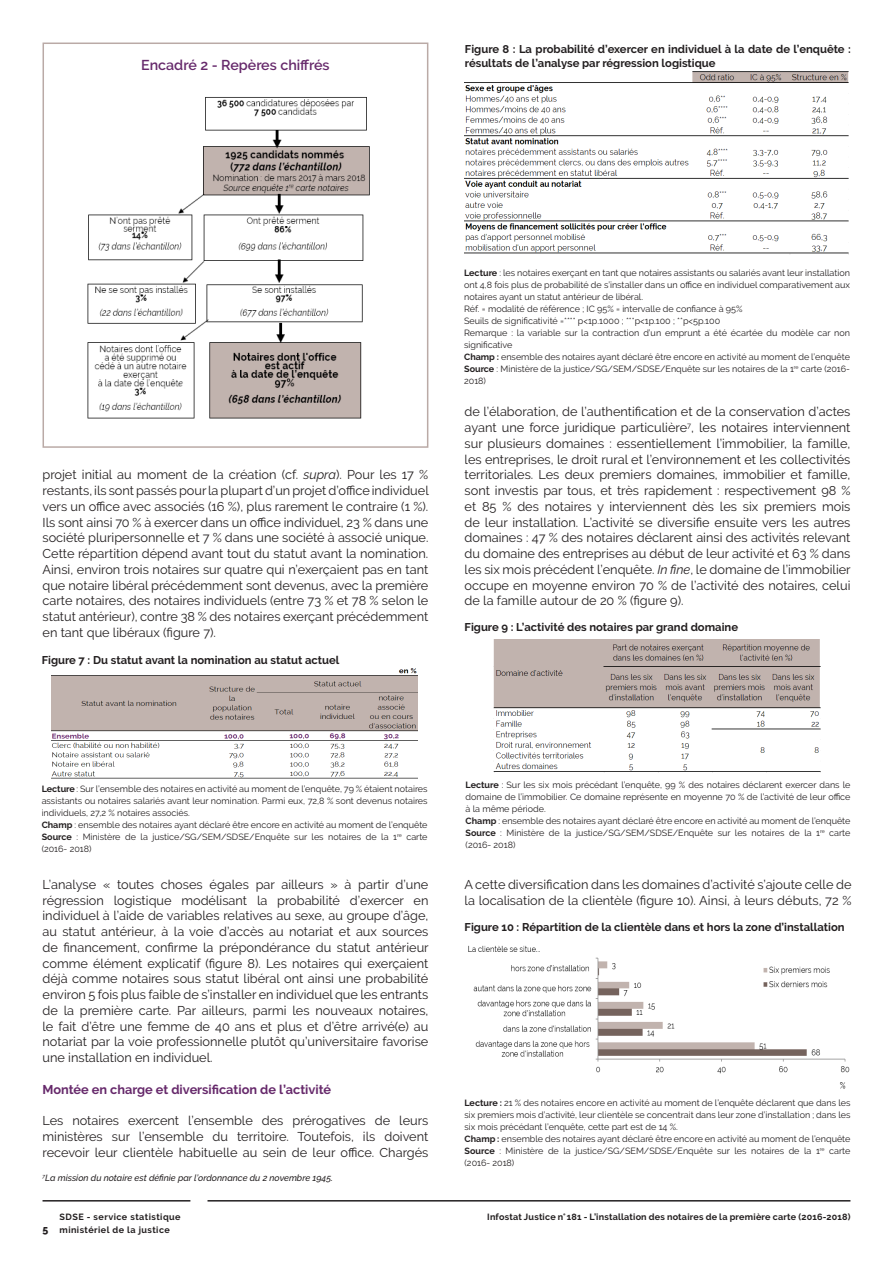
<style>
.page{position:relative;width:893px;height:1263px;background:#fff}
.page>*{position:absolute;margin:0;border:0;box-sizing:border-box;transform-origin:0 0}
.titres_encadrés{font:600 14.25px "Raleway";color:#66296b}
.texte_principal{font:12.75px/15.8px "Raleway";color:#231f20;text-align:justify}
.titres_paragraphes{font:700 12.75px "Raleway";color:#66296b}
.Titre_figure{font:700 11.25px/13.5px "Raleway";color:#231f20}
.t1{font:800 10.5px "Raleway";color:#231f20}
.légende{font:9px/12px "Raleway";color:#231f20}
.t2{font:700 9px "Raleway";letter-spacing:.025em;color:#231f20}
.note_de_bas_de_page{font:italic 500 9px "Raleway";color:#231f20}
.t3{font:700 9px "Raleway";letter-spacing:.05em;color:#231f20}
.s1{font-style:italic}
.s2{font-weight:700}
</style>
<div class="page">
<img style="left:51px;top:668px;width:367px;height:111px">
<img style="left:465px;top:71px;width:384px;height:184px">
<img style="left:494px;top:640px;width:326px;height:133px">
<img style="left:468px;top:945px;width:382px;height:144px">
<hr style="left:43px;top:1200px;width:147px;height:1px;background:#231f20">
<hr style="left:207px;top:1200px;width:643px;height:1px;background:#231f20">
<div style="left:43px;top:43px;width:385px;height:405px;border:2px solid #baaaa6"></div>
<img style="left:87px;top:97px;width:283px;height:322px">
<p class="titres_encadrés" style="left:141px;top:57px;width:190px">Encadré 2 - Repères chiffrés</p>
<p class="Titre_figure" style="left:465px;top:43px;width:387px">Figure 8 : La probabilité d’exercer en individuel à la date de l’enquête : résultats de l’analyse par régression logistique</p>
<p class="texte_principal" style="left:43px;top:467px;width:388px">projet initial au moment de la création (cf. <span class="s1">supra</span>). Pour les 17 % restants, ils sont passés pour la plupart d’un projet d’office individuel vers un office avec associés (16 %), plus rarement le contraire (1 %).<br>Ils sont ainsi 70 % à exercer dans un office individuel, 23 % dans une société pluripersonnelle et 7 % dans une société à associé unique.<br>Cette répartition dépend avant tout du statut avant la nomination.<br>Ainsi, environ trois notaires sur quatre qui n’exerçaient pas en tant que notaire libéral précédemment sont devenus, avec la première carte notaires, des notaires individuels (entre 73 % et 78 % selon le statut antérieur), contre 38 % des notaires exerçant précédemment en tant que libéraux (figure 7).</p>
<p class="Titre_figure" style="left:42px;top:653px;width:299px">Figure 7 : Du statut avant la nomination au statut actuel</p>
<p class="légende" style="left:464px;top:267px;width:387px;text-align:justify"><span class="s2">Lecture</span> : les notaires exerçant en tant que notaires assistants ou salariés avant leur installation ont 4,8 fois plus de probabilité de s’installer dans un office en individuel comparativement aux notaires ayant un statut antérieur de libéral.</p>
<p class="légende" style="left:464px;top:303px;width:280px">Réf. = modalité de référence ; IC 95% = intervalle de confiance à 95%</p>
<p class="légende" style="left:464px;top:315px;width:257px">Seuils de significativité =**** p&lt;1p.1000 ; ***p&lt;1p.100 ; **p&lt;5p.100</p>
<p class="légende" style="left:464px;top:327px;width:387px">Remarque : la variable sur la contraction d’un emprunt a été écartée du modèle car non significative</p>
<p class="légende" style="left:464px;top:351px;width:387px"><span class="s2">Champ :</span> ensemble des notaires ayant déclaré être encore en activité au moment de l’enquête</p>
<p class="légende" style="left:464px;top:363px;width:387px"><span class="s2">Source</span> : Ministère de la justice/SG/SEM/SDSE/Enquête sur les notaires de la 1<sup>re</sup> carte (2016-<br>2018)</p>
<p class="texte_principal" style="left:465px;top:404px;width:388px">de l’élaboration, de l’authentification et de la conservation d’actes ayant une force juridique particulière<sup>7</sup>, les notaires interviennent sur plusieurs domaines : essentiellement l’immobilier, la famille, les entreprises, le droit rural et l’environnement et les collectivités territoriales. Les deux premiers domaines, immobilier et famille, sont investis par tous, et très rapidement : respectivement 98 % et 85 % des notaires y interviennent dès les six premiers mois de leur installation. L’activité se diversifie ensuite vers les autres domaines : 47 % des notaires déclarent ainsi des activités relevant du domaine des entreprises au début de leur activité et 63 % dans les six mois précédent l’enquête. <span class="s1">In fine</span>, le domaine de l’immobilier occupe en moyenne environ 70 % de l’activité des notaires, celui de la famille autour de 20 % (figure 9).</p>
<p class="Titre_figure" style="left:465px;top:621px;width:275px">Figure 9 : L’activité des notaires par grand domaine</p>
<p class="légende" style="left:42px;top:783px;width:387px;text-align:justify"><span class="s2">Lecture</span> : Sur l’ensemble des notaires en activité au moment de l’enquête, 79 % étaient notaires assistants ou notaires salariés avant leur nomination. Parmi eux, 72,8 % sont devenus notaires individuels, 27,2 % notaires associés.</p>
<p class="légende" style="left:42px;top:819px;width:387px"><span class="s2">Champ</span> : ensemble des notaires ayant déclaré être encore en activité au moment de l’enquête</p>
<p class="légende" style="left:42px;top:831px;width:387px"><span class="s2">Source</span> : Ministère de la justice/SG/SEM/SDSE/Enquête sur les notaires de la 1<sup>re</sup> carte (2016- 2018)</p>
<p class="texte_principal" style="left:43px;top:876px;width:388px">L’analyse « toutes choses égales par ailleurs » à partir d’une régression logistique modélisant la probabilité d’exercer en individuel à l’aide de variables relatives au sexe, au groupe d’âge, au statut antérieur, à la voie d’accès au notariat et aux sources de financement, confirme la prépondérance du statut antérieur comme élément explicatif (figure 8). Les notaires qui exerçaient déjà comme notaires sous statut libéral ont ainsi une probabilité environ 5 fois plus faible de s’installer en individuel que les entrants de la première carte. Par ailleurs, parmi les nouveaux notaires, le fait d’être une femme de 40 ans et plus et d’être arrivé(e) au notariat par la voie professionnelle plutôt qu’universitaire favorise une installation en individuel.</p>
<p class="titres_paragraphes" style="left:43px;top:1082px;width:290px">Montée en charge et diversification de l’activité</p>
<p class="texte_principal" style="left:43px;top:1113px;width:387px">Les notaires exercent l’ensemble des prérogatives de leurs ministères sur l’ensemble du territoire. Toutefois, ils doivent recevoir leur clientèle habituelle au sein de leur office. Chargés</p>
<p class="note_de_bas_de_page" style="left:43px;top:1172px;width:292px"><sup>7</sup>La mission du notaire est définie par l’ordonnance du 2 novembre 1945.</p>
<p class="légende" style="left:466px;top:778px;width:386px;text-align:justify"><span class="s2">Lecture</span> : Sur les six mois précédant l’enquête, 99 % des notaires déclarent exercer dans le domaine de l’immobilier. Ce domaine représente en moyenne 70 % de l’activité de leur office à la même période.</p>
<p class="légende" style="left:466px;top:814px;width:386px"><span class="s2">Champ</span> : ensemble des notaires ayant déclaré être encore en activité au moment de l’enquête</p>
<p class="légende" style="left:466px;top:826px;width:386px"><span class="s2">Source</span> : Ministère de la justice/SG/SEM/SDSE/Enquête sur les notaires de la 1<sup>re</sup> carte (2016- 2018)</p>
<p class="texte_principal" style="left:465px;top:876px;width:388px">A cette diversification dans les domaines d’activité s’ajoute celle de la localisation de la clientèle (figure 10). Ainsi, à leurs débuts, 72 %</p>
<p class="Titre_figure" style="left:465px;top:920px;width:382px">Figure 10 : Répartition de la clientèle dans et hors la zone d’installation</p>
<p class="légende" style="left:465px;top:1097px;width:387px;text-align:justify"><span class="s2">Lecture :</span> 21 % des notaires encore en activité au moment de l’enquête déclarent que dans les six premiers mois d’activité, leur clientèle se concentrait dans leur zone d’installation ; dans les six mois précédant l’enquête, cette part est de 14 %.</p>
<p class="légende" style="left:465px;top:1133px;width:387px"><span class="s2">Champ :</span> ensemble des notaires ayant déclaré être encore en activité au moment de l’enquête</p>
<p class="légende" style="left:465px;top:1145px;width:387px"><span class="s2">Source</span> : Ministère de la justice/SG/SEM/SDSE/Enquête sur les notaires de la 1<sup>re</sup> carte (2016- 2018)</p>
<p class="t1" style="left:43px;top:1223px;width:7px">5</p>
<p class="t3" style="left:60px;top:1212px;width:123px">SDSE - service statistique</p>
<p class="t2" style="left:487px;top:1212px;width:365px">Infostat Justice n°181 - L’installation des notaires de la première carte (2016-2018)</p>
<p class="t3" style="left:60px;top:1224px;width:112px">ministériel de la justice</p>
</div>
